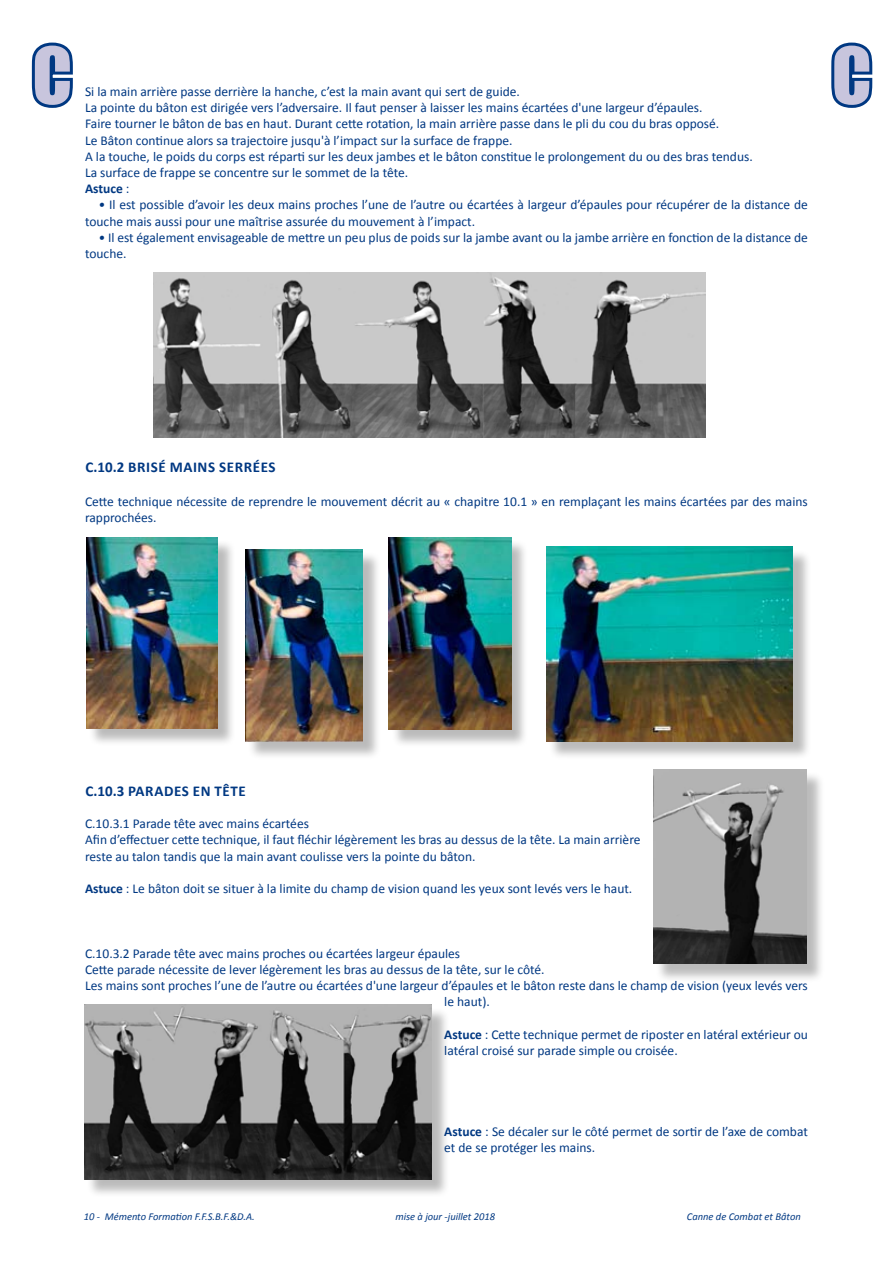
<style>
.page{position:relative;width:893px;height:1263px;background:#fff}
.page>*{position:absolute;margin:0;border:0;box-sizing:border-box;transform-origin:0 0}
.t1{font:72px "Impact";color:#c8c5dd}
.t2{font:700 15px "Calibri";letter-spacing:.04em;color:#003882}
.t3{font:13.5px/16.2px "Calibri";color:#003882}
.t4{font:italic 10.5px "Calibri";color:#003882}
.s1{font-weight:700}
.s2{font-style:italic}
</style>
<div class="page">
<svg style="left:31px;top:42px;width:42px;height:66px"></svg>
<svg style="left:831px;top:42px;width:42px;height:66px"></svg>
<img style="left:154px;top:272px;width:552px;height:165px">
<div style="left:88px;top:539px;width:154px;height:214px;background:#000;opacity:.27"></div>
<img style="left:86px;top:537px;width:131px;height:191px">
<div style="left:248px;top:551px;width:140px;height:215px;background:#000;opacity:.27"></div>
<img style="left:245px;top:549px;width:117px;height:193px">
<div style="left:391px;top:539px;width:145px;height:215px;background:#000;opacity:.27"></div>
<img style="left:389px;top:537px;width:122px;height:193px">
<div style="left:549px;top:549px;width:270px;height:218px;background:#000;opacity:.27"></div>
<img style="left:546px;top:547px;width:247px;height:195px">
<div style="left:656px;top:772px;width:176px;height:217px;background:#000;opacity:.27"></div>
<img style="left:653px;top:769px;width:154px;height:195px">
<div style="left:86px;top:1007px;width:370px;height:197px;background:#000;opacity:.27"></div>
<img style="left:84px;top:1004px;width:348px;height:175px">
<h1 class="t1" style="left:32px;top:20px;width:41px">C</h1>
<p class="t3" style="left:85px;top:83px;width:619px">Si la main arrière passe derrière la hanche, c’est la main avant qui sert de guide.<br>La pointe du bâton est dirigée vers l’adversaire. Il faut penser à laisser les mains écartées d'une largeur d’épaules.</p>
<p class="t3" style="left:85px;top:116px;width:669px">Faire tourner le bâton de bas en haut. Durant cette rotation, la main arrière passe dans le pli du cou du bras opposé.<br>Le Bâton continue alors sa trajectoire jusqu'à l’impact sur la surface de frappe.<br>A la touche, le poids du corps est réparti sur les deux jambes et le bâton constitue le prolongement du ou des bras tendus.<br>La surface de frappe se concentre sur le sommet de la tête.<br><span class="s1">ASTUCE</span> :</p>
<p class="t3" style="left:85px;top:197px;width:724px;text-indent:14px"><span class="s2">•</span> Il est possible d’avoir les deux mains proches l’une de l’autre ou écartées à largeur d’épaules pour récupérer de la distance de touche mais aussi pour une maîtrise assurée du mouvement à l’impact.</p>
<p class="t3" style="left:85px;top:229px;width:724px;text-indent:14px"><span class="s2">•</span> Il est également envisageable de mettre un peu plus de poids sur la jambe avant ou la jambe arrière en fonction de la distance de touche.</p>
<h1 class="t1" style="left:832px;top:20px;width:41px">C</h1>
<p class="t2" style="left:85px;top:457px;width:60px">C.10.2 BRISÉ</p>
<p class="t2" style="left:170px;top:457px;width:10px">MAINS</p>
<p class="t2" style="left:219px;top:457px;width:9px">SERRÉES</p>
<p class="t3" style="left:85px;top:493px;width:724px">Cette technique nécessite de reprendre le mouvement décrit au « chapitre 10.1 » en remplaçant les mains écartées par des mains rapprochées.</p>
<p class="t2" style="left:85px;top:781px;width:61px">C.10.3 PARA</p>
<p class="t2" style="left:164px;top:781px;width:83px">DES EN TÊTE</p>
<p class="t3" style="left:85px;top:815px;width:557px">C.10.3.1 Parade tête avec mains écartées<br>Afin d’effectuer cette technique, il faut fléchir légèrement les bras au dessus de la tête. La main arrière reste au talon tandis que la main avant coulisse vers la pointe du bâton.</p>
<p class="t3" style="left:85px;top:880px;width:549px"><span class="s1">ASTUCE</span> : Le bâton doit se situer à la limite du champ de vision quand les yeux sont levés vers le haut.</p>
<p class="t3" style="left:85px;top:945px;width:377px">C.10.3.2 Parade tête avec mains proches ou écartées largeur épaules</p>
<p class="t3" style="left:85px;top:961px;width:461px">Cette parade nécessite de lever légèrement les bras au dessus de la tête, sur le côté.</p>
<p class="t3" style="left:85px;top:977px;width:724px">Les mains sont proches l’une de l’autre ou écartées d'une largeur d’épaules et le bâton reste dans le champ de vision (yeux levés vers</p>
<p class="t3" style="left:444px;top:994px;width:47px">le haut).</p>
<p class="t3" style="left:444px;top:1026px;width:365px"><span class="s1">ASTUCE</span> : Cette technique permet de riposter en latéral extérieur ou latéral croisé sur parade simple ou croisée.</p>
<p class="t3" style="left:444px;top:1123px;width:365px"><span class="s1">ASTUCE</span> : Se décaler sur le côté permet de sortir de l’axe de combat et de se protéger les mains.</p>
<p class="t4" style="left:84px;top:1210px;width:173px">10 - Mémento Formation F.F.S.B.F.&amp;D.A.</p>
<p class="t4" style="left:395px;top:1210px;width:101px">mise à jour -juillet 2018</p>
<p class="t4" style="left:687px;top:1210px;width:115px">Canne de Combat et Bâton</p>
</div>
